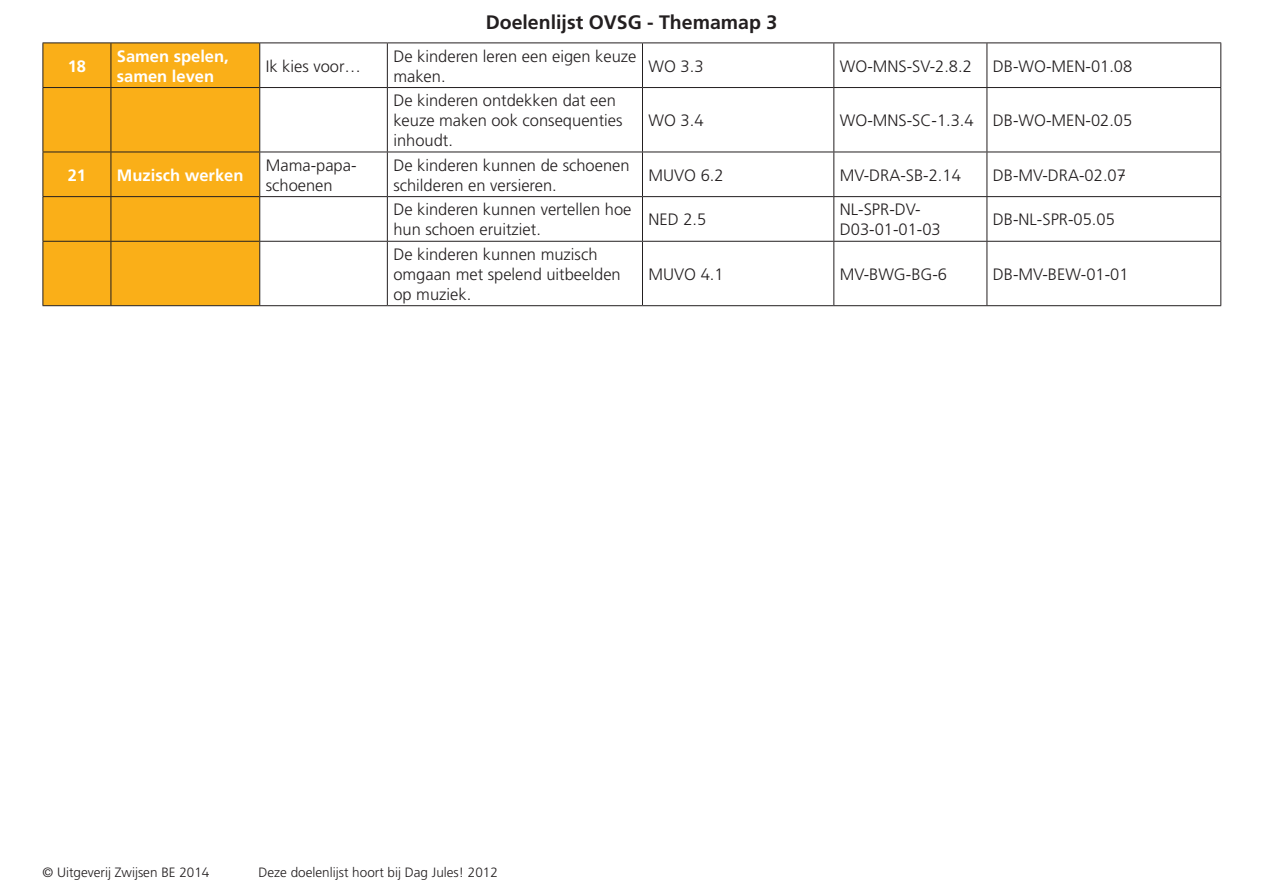
<style>
.page{position:relative;width:1263px;height:893px;background:#fff}
.page>*{position:absolute;margin:0;border:0;box-sizing:border-box;transform-origin:0 0}
.t1{font:700 19.5px "Zwijsen Frutiger";color:#231f20}
.t2{font:300 16.5px/19.8px "Zwijsen Frutiger";color:#231f20}
.t3{font:700 16.5px/19.8px "Zwijsen Frutiger";color:#fff}
.t4{font:300 13.5px "Zwijsen Frutiger";color:#231f20}
</style>
<div class="page">
<div style="left:44px;top:44px;width:215px;height:261px;background:#faaf18"></div>
<hr style="left:43px;top:43px;width:68px;height:1px;background:#231f20">
<hr style="left:43px;top:43px;width:1px;height:44px;background:#231f20">
<hr style="left:111px;top:43px;width:149px;height:1px;background:#231f20">
<hr style="left:111px;top:43px;width:1px;height:44px;background:#231f20">
<hr style="left:260px;top:43px;width:127px;height:1px;background:#231f20">
<hr style="left:259px;top:43px;width:1px;height:44px;background:#231f20">
<hr style="left:387px;top:43px;width:255px;height:1px;background:#231f20">
<hr style="left:387px;top:43px;width:1px;height:44px;background:#231f20">
<hr style="left:642px;top:43px;width:192px;height:1px;background:#231f20">
<hr style="left:642px;top:43px;width:1px;height:44px;background:#231f20">
<hr style="left:834px;top:43px;width:153px;height:1px;background:#231f20">
<hr style="left:833px;top:43px;width:1px;height:44px;background:#231f20">
<hr style="left:987px;top:43px;width:234px;height:1px;background:#231f20">
<hr style="left:986px;top:43px;width:1px;height:44px;background:#231f20">
<hr style="left:1220px;top:43px;width:1px;height:44px;background:#231f20">
<hr style="left:43px;top:87px;width:68px;height:1px;background:#231f20">
<hr style="left:43px;top:88px;width:1px;height:64px;background:#231f20">
<hr style="left:111px;top:87px;width:149px;height:1px;background:#231f20">
<hr style="left:111px;top:88px;width:1px;height:64px;background:#231f20">
<hr style="left:260px;top:87px;width:127px;height:1px;background:#231f20">
<hr style="left:259px;top:88px;width:1px;height:64px;background:#231f20">
<hr style="left:387px;top:87px;width:255px;height:1px;background:#231f20">
<hr style="left:387px;top:88px;width:1px;height:64px;background:#231f20">
<hr style="left:642px;top:87px;width:192px;height:1px;background:#231f20">
<hr style="left:642px;top:88px;width:1px;height:64px;background:#231f20">
<hr style="left:834px;top:87px;width:153px;height:1px;background:#231f20">
<hr style="left:833px;top:88px;width:1px;height:64px;background:#231f20">
<hr style="left:987px;top:87px;width:234px;height:1px;background:#231f20">
<hr style="left:986px;top:88px;width:1px;height:64px;background:#231f20">
<hr style="left:1220px;top:88px;width:1px;height:64px;background:#231f20">
<hr style="left:43px;top:152px;width:68px;height:1px;background:#231f20">
<hr style="left:43px;top:152px;width:1px;height:44px;background:#231f20">
<hr style="left:111px;top:152px;width:149px;height:1px;background:#231f20">
<hr style="left:111px;top:152px;width:1px;height:44px;background:#231f20">
<hr style="left:260px;top:152px;width:127px;height:1px;background:#231f20">
<hr style="left:259px;top:152px;width:1px;height:44px;background:#231f20">
<hr style="left:387px;top:152px;width:255px;height:1px;background:#231f20">
<hr style="left:387px;top:152px;width:1px;height:44px;background:#231f20">
<hr style="left:642px;top:152px;width:192px;height:1px;background:#231f20">
<hr style="left:642px;top:152px;width:1px;height:44px;background:#231f20">
<hr style="left:834px;top:152px;width:153px;height:1px;background:#231f20">
<hr style="left:833px;top:152px;width:1px;height:44px;background:#231f20">
<hr style="left:987px;top:152px;width:234px;height:1px;background:#231f20">
<hr style="left:986px;top:152px;width:1px;height:44px;background:#231f20">
<hr style="left:1220px;top:152px;width:1px;height:44px;background:#231f20">
<hr style="left:43px;top:196px;width:68px;height:1px;background:#231f20">
<hr style="left:43px;top:197px;width:1px;height:44px;background:#231f20">
<hr style="left:111px;top:196px;width:149px;height:1px;background:#231f20">
<hr style="left:111px;top:197px;width:1px;height:44px;background:#231f20">
<hr style="left:260px;top:196px;width:127px;height:1px;background:#231f20">
<hr style="left:259px;top:197px;width:1px;height:44px;background:#231f20">
<hr style="left:387px;top:196px;width:255px;height:1px;background:#231f20">
<hr style="left:387px;top:197px;width:1px;height:44px;background:#231f20">
<hr style="left:642px;top:196px;width:192px;height:1px;background:#231f20">
<hr style="left:642px;top:197px;width:1px;height:44px;background:#231f20">
<hr style="left:834px;top:196px;width:153px;height:1px;background:#231f20">
<hr style="left:833px;top:197px;width:1px;height:44px;background:#231f20">
<hr style="left:987px;top:196px;width:234px;height:1px;background:#231f20">
<hr style="left:986px;top:197px;width:1px;height:44px;background:#231f20">
<hr style="left:1220px;top:197px;width:1px;height:44px;background:#231f20">
<hr style="left:43px;top:241px;width:68px;height:1px;background:#231f20">
<hr style="left:43px;top:242px;width:1px;height:63px;background:#231f20">
<hr style="left:111px;top:241px;width:149px;height:1px;background:#231f20">
<hr style="left:111px;top:242px;width:1px;height:63px;background:#231f20">
<hr style="left:260px;top:241px;width:127px;height:1px;background:#231f20">
<hr style="left:259px;top:242px;width:1px;height:63px;background:#231f20">
<hr style="left:387px;top:241px;width:255px;height:1px;background:#231f20">
<hr style="left:387px;top:242px;width:1px;height:63px;background:#231f20">
<hr style="left:642px;top:241px;width:192px;height:1px;background:#231f20">
<hr style="left:642px;top:242px;width:1px;height:63px;background:#231f20">
<hr style="left:834px;top:241px;width:153px;height:1px;background:#231f20">
<hr style="left:833px;top:242px;width:1px;height:63px;background:#231f20">
<hr style="left:987px;top:241px;width:234px;height:1px;background:#231f20">
<hr style="left:986px;top:242px;width:1px;height:63px;background:#231f20">
<hr style="left:1220px;top:242px;width:1px;height:63px;background:#231f20">
<hr style="left:43px;top:305px;width:68px;height:1px;background:#231f20">
<hr style="left:111px;top:305px;width:149px;height:1px;background:#231f20">
<hr style="left:260px;top:305px;width:127px;height:1px;background:#231f20">
<hr style="left:387px;top:305px;width:255px;height:1px;background:#231f20">
<hr style="left:642px;top:305px;width:192px;height:1px;background:#231f20">
<hr style="left:834px;top:305px;width:153px;height:1px;background:#231f20">
<hr style="left:987px;top:305px;width:234px;height:1px;background:#231f20">
<p class="t1" style="left:486px;top:11px;width:293px">Doelenlijst OVSG - Themamap 3</p>
<p class="t3" style="left:68px;top:56px;width:20px">18</p>
<p class="t3" style="left:117px;top:46px;width:113px">Samen spelen, samen leven</p>
<p class="t2" style="left:266px;top:56px;width:97px">Ik kies voor…</p>
<p class="t2" style="left:393px;top:46px;width:245px">De kinderen leren een eigen keuze maken.</p>
<p class="t2" style="left:648px;top:56px;width:57px">WO 3.3</p>
<p class="t2" style="left:840px;top:56px;width:134px">WO-MNS-SV-2.8.2</p>
<p class="t2" style="left:993px;top:56px;width:141px">DB-WO-MEN-01.08</p>
<p class="t2" style="left:393px;top:91px;width:231px">De kinderen ontdekken dat een keuze maken ook consequenties inhoudt.</p>
<p class="t2" style="left:648px;top:111px;width:57px">WO 3.4</p>
<p class="t2" style="left:840px;top:111px;width:294px">WO-MNS-SC-1.3.4 DB-WO-MEN-02.05</p>
<p class="t3" style="left:68px;top:165px;width:20px">21</p>
<p class="t3" style="left:117px;top:165px;width:128px">Muzisch werken</p>
<p class="t2" style="left:266px;top:155px;width:92px">Mama-papa&shy;schoenen</p>
<p class="t2" style="left:393px;top:155px;width:238px">De kinderen kunnen de schoenen schilderen en versieren.</p>
<p class="t2" style="left:648px;top:165px;width:77px">MUVO 6.2</p>
<p class="t2" style="left:840px;top:165px;width:123px">MV-DRA-SB-2.14</p>
<p class="t2" style="left:993px;top:165px;width:134px">DB-MV-DRA-02.07</p>
<p class="t2" style="left:393px;top:200px;width:240px">De kinderen kunnen vertellen hoe hun schoen eruitziet.</p>
<p class="t2" style="left:648px;top:210px;width:59px">NED 2.5</p>
<p class="t2" style="left:840px;top:200px;width:102px">NL-SPR-DV-<br>D03-01-01-03</p>
<p class="t2" style="left:993px;top:210px;width:123px">DB-NL-SPR-05.05</p>
<p class="t2" style="left:393px;top:244px;width:229px">De kinderen kunnen muzisch omgaan met spelend uitbeelden op muziek.</p>
<p class="t2" style="left:648px;top:264px;width:77px">MUVO 4.1</p>
<p class="t2" style="left:840px;top:264px;width:109px">MV-BWG-BG-6</p>
<p class="t2" style="left:993px;top:264px;width:137px">DB-MV-BEW-01-01</p>
<p class="t4" style="left:43px;top:865px;width:168px">© Uitgeverij Zwijsen BE 2014</p>
<p class="t4" style="left:259px;top:865px;width:241px">Deze doelenlijst hoort bij Dag Jules! 2012</p>
</div>
